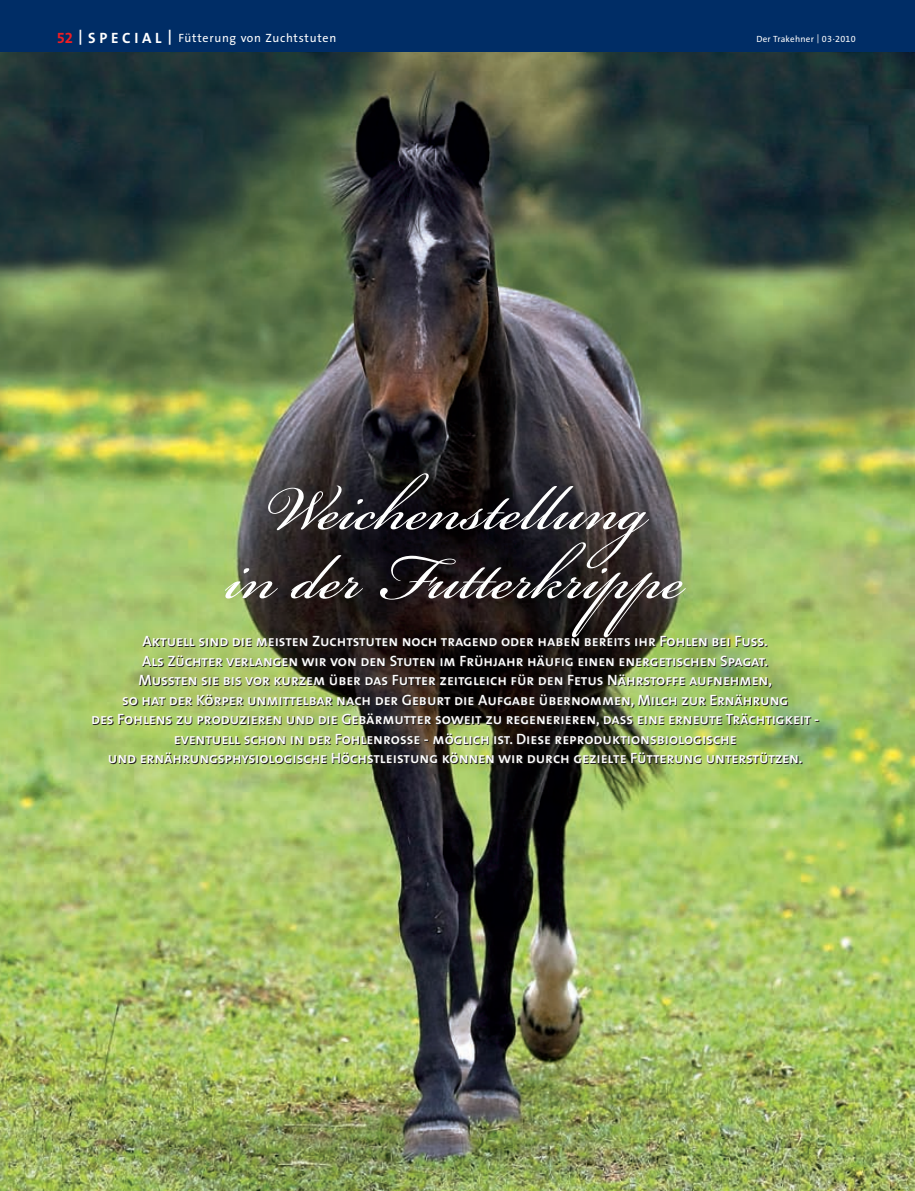
<style>
.page{position:relative;width:915px;height:1191px;background:#fff}
.page>*{position:absolute;margin:0;border:0;box-sizing:border-box;transform-origin:0 0}
.t1{font:97.5px/69px "Bickham Script Std";color:#fff;text-align:center}
.t2{font:15px/19.5px "The Sans Semi Bold Caps";color:#fff;text-align:center}
.t3{font:12px "The Sans";letter-spacing:.06em;color:#fff}
.t4{font:9px "The Sans";letter-spacing:.03em;color:#fff}
.s1{font-family:"The Sans Bold Expert";font-size:15px;color:#ee1d23}
.s2{font-weight:700;font-size:15px}
.s3{font-family:"The Sans Expert"}
</style>
<div class="page">
<img style="left:0;top:0;width:914px;height:1191px">
<p class="t3" style="left:57px;top:33px;width:281px"><span class="s1">52</span> <span class="s2">| S P E C I A L |</span> Fütterung von Zuchtstuten</p>
<p class="t4" style="left:756px;top:35px;width:101px">Der Trakehner | <span class="s3">03·2010</span></p>
<h1 class="t1" style="left:226px;top:460px;width:459px">Weichenstellung in der Futterkrippe</h1>
<p class="t2" style="left:91px;top:631px;width:729px">Aktuell sind die meisten Zuchtstuten noch tragend oder haben bereits ihr Fohlen bei Fuss.<br>Als Züchter verlangen wir von den Stuten im Frühjahr häufig einen energetischen Spagat.<br>Mussten sie bis vor kurzem über das Futter zeitgleich für den Fetus Nährstoffe aufnehmen,<br>so hat der Körper unmittelbar nach der Geburt die Aufgabe übernommen, Milch zur Ernährung<br>des Fohlens zu produzieren und die Gebärmutter soweit zu regenerieren, dass eine erneute Trächtigkeit - eventuell schon in der Fohlenrosse - möglich ist. Diese reproduktionsbiologische<br>und ernährungsphysiologische Höchstleistung können wir durch gezielte Fütterung unterstützen.</p>
</div>
